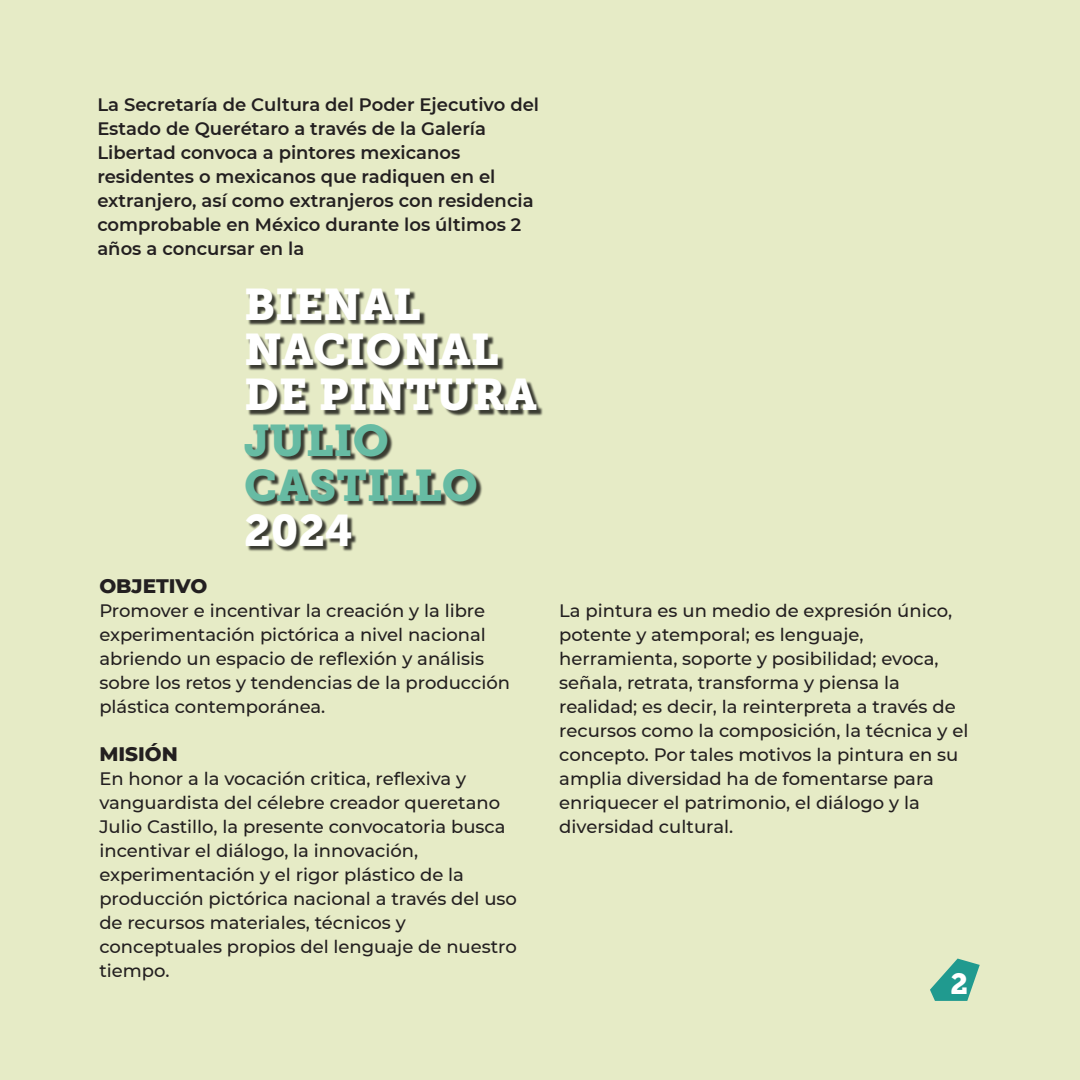
<style>
.page{position:relative;width:1080px;height:1080px;background:#e6ebc6}
.page>*{position:absolute;margin:0;border:0;box-sizing:border-box;transform-origin:0 0}
.t1{font:44px/45px "Museo Slab 900";color:#fff}
.t2{font:44px/45px "Museo Slab 900";color:#67bba3}
.t3{font:29px "Museo Slab 900";color:#fff}
.t4{font:800 20px "Montserrat";color:#231f20}
.t5{font:500 18px/24px "Montserrat";color:#231f20}
.t6{font:600 18px/24px "Montserrat";color:#231f20}
</style>
<div class="page">
<img style="left:247px;top:291px;width:296px;height:261px">
<svg style="left:930px;top:959px;width:50px;height:42px"></svg>
<p class="t6" style="left:97px;top:91px;width:443px">La Secretaría de Cultura del Poder Ejecutivo del Estado de Querétaro a través de la Galería Libertad convoca a pintores mexicanos residentes o mexicanos que radiquen en el extranjero, así como extranjeros con residencia comprobable en México durante los últimos 2 años a concursar en la</p>
<h1 class="t1" style="left:244px;top:283px;width:295px">BIENAL<br>NACIONAL<br>DE PINTURA</h1>
<h1 class="t2" style="left:244px;top:418px;width:235px">JULIO<br>CASTILLO</h1>
<h1 class="t1" style="left:244px;top:508px;width:110px">2024</h1>
<p class="t4" style="left:99px;top:571px;width:110px">OBJETIVO</p>
<p class="t5" style="left:99px;top:598px;width:412px">Promover e incentivar la creación y la libre experimentación pictórica a nivel nacional abriendo un espacio de reflexión y análisis sobre los retos y tendencias de la producción plástica contemporánea.</p>
<p class="t4" style="left:99px;top:739px;width:80px">MISIÓN</p>
<p class="t5" style="left:99px;top:766px;width:419px">En honor a la vocación critica, reflexiva y vanguardista del célebre creador queretano Julio Castillo, la presente convocatoria busca incentivar el diálogo, la innovación, experimentación y el rigor plástico de la producción pictórica nacional a través del uso de recursos materiales, técnicos y conceptuales propios del lenguaje de nuestro tiempo.</p>
<p class="t5" style="left:559px;top:598px;width:411px">La pintura es un medio de expresión único, potente y atemporal; es lenguaje, herramienta, soporte y posibilidad; evoca, señala, retrata, transforma y piensa la realidad; es decir, la reinterpreta a través de recursos como la composición, la técnica y el concepto. Por tales motivos la pintura en su amplia diversidad ha de fomentarse para enriquecer el patrimonio, el diálogo y la diversidad cultural.</p>
<h2 class="t3" style="left:951px;top:967px;width:19px">2</h2>
</div>
